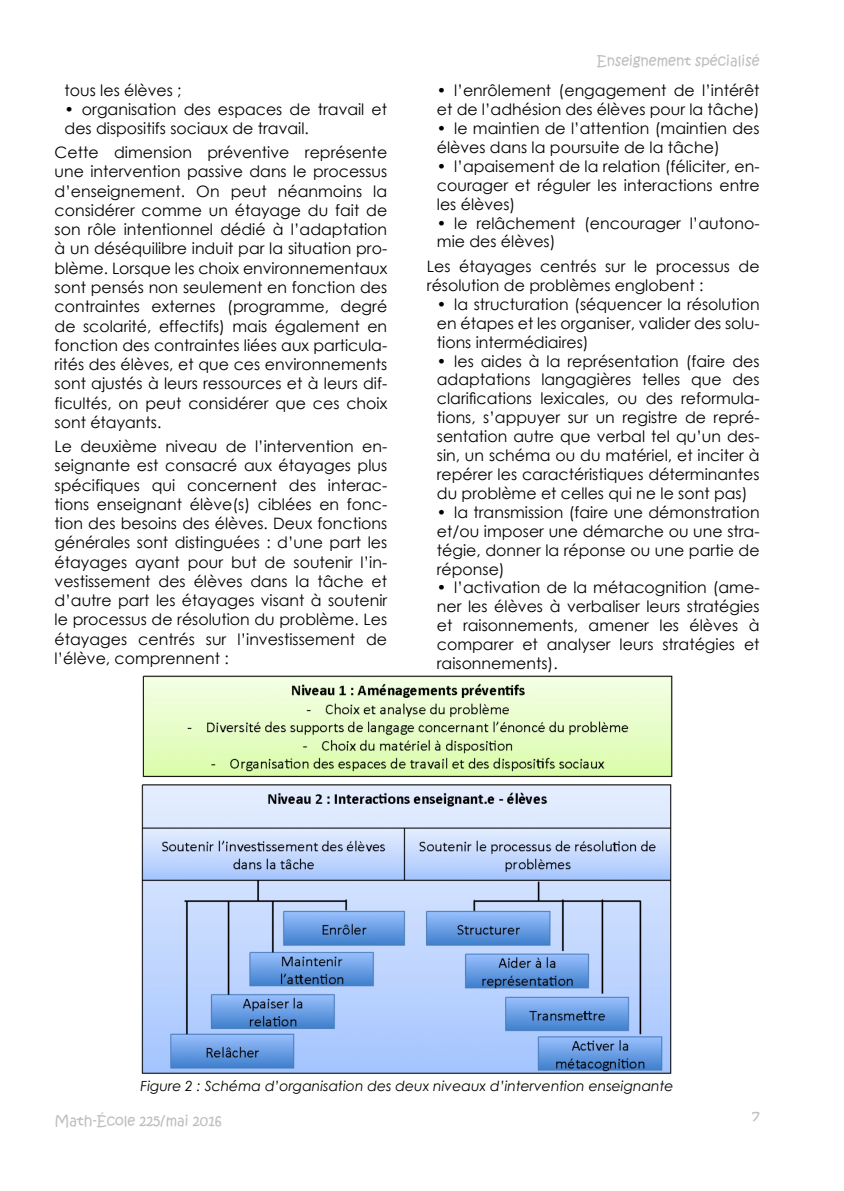
<style>
.page{position:relative;width:844px;height:1191px;background:#fff}
.page>*{position:absolute;margin:0;border:0;box-sizing:border-box;transform-origin:0 0}
.texte{font:15.75px/19.2px "Century Gothic";color:#000;text-align:justify}
.légende{font:italic 14px "Century Gothic";color:#000}
.t1{font:14px "Kristen ITC";color:#bcbec0}
</style>
<div class="page">
<img style="left:141px;top:675px;width:532px;height:399px">
<p class="texte" style="left:64px;top:81px;width:118px">tous les élèves ;</p>
<p class="texte" style="left:64px;top:100px;width:324px">• organisation des espaces de travail et des dispositifs sociaux de travail.</p>
<p class="texte" style="left:55px;top:143px;width:334px">Cette dimension préventive représente une intervention passive dans le processus d’enseignement. On peut néanmoins la considérer comme un étayage du fait de son rôle intentionnel dédié à l’adaptation à un déséquilibre induit par la situation pro&shy;blème. Lorsque les choix environnementaux sont pensés non seulement en fonction des contraintes externes (programme, degré de scolarité, effectifs) mais également en fonction des contraintes liées aux particula&shy;rités des élèves, et que ces environnements sont ajustés à leurs ressources et à leurs dif&shy;ficultés, on peut considérer que ces choix sont étayants.</p>
<p class="texte" style="left:55px;top:436px;width:334px">Le deuxième niveau de l’intervention en&shy;seignante est consacré aux étayages plus spécifiques qui concernent des interac&shy;tions enseignant élève(s) ciblées en fonc&shy;tion des besoins des élèves. Deux fonctions générales sont distinguées : d’une part les étayages ayant pour but de soutenir l’in&shy;vestissement des élèves dans la tâche et d’autre part les étayages visant à soutenir le processus de résolution du problème. Les étayages centrés sur l’investissement de l’élève, comprennent :</p>
<p class="t1" style="left:596px;top:52px;width:164px">Enseignement spécialisé</p>
<p class="texte" style="left:437px;top:81px;width:324px">• l’enrôlement (engagement de l’intérêt et de l’adhésion des élèves pour la tâche)</p>
<p class="texte" style="left:437px;top:119px;width:324px">• le maintien de l’attention (maintien des élèves dans la poursuite de la tâche)</p>
<p class="texte" style="left:437px;top:156px;width:324px">• l’apaisement de la relation (féliciter, en&shy;courager et réguler les interactions entre les élèves)</p>
<p class="texte" style="left:437px;top:213px;width:324px">• le relâchement (encourager l’autono&shy;mie des élèves)</p>
<p class="texte" style="left:427px;top:256px;width:334px">Les étayages centrés sur le processus de résolution de problèmes englobent :</p>
<p class="texte" style="left:437px;top:294px;width:324px">• la structuration (séquencer la résolution en étapes et les organiser, valider des solu&shy;tions intermédiaires)</p>
<p class="texte" style="left:437px;top:351px;width:324px">• les aides à la représentation (faire des adaptations langagières telles que des clarifications lexicales, ou des reformula&shy;tions, s’appuyer sur un registre de repré&shy;sentation autre que verbal tel qu’un des&shy;sin, un schéma ou du matériel, et inciter à repérer les caractéristiques déterminantes du problème et celles qui ne le sont pas)</p>
<p class="texte" style="left:437px;top:502px;width:324px">• la transmission (faire une démonstration et/ou imposer une démarche ou une stra&shy;tégie, donner la réponse ou une partie de réponse)</p>
<p class="texte" style="left:437px;top:578px;width:324px">• l’activation de la métacognition (ame&shy;ner les élèves à verbaliser leurs stratégies et raisonnements, amener les élèves à comparer et analyser leurs stratégies et raisonnements).</p>
<p class="légende" style="left:140px;top:1076px;width:534px">Figure 2 : Schéma d’organisation des deux niveaux d’intervention enseignante</p>
<p class="t1" style="left:55px;top:1112px;width:168px">Math-École 225/mai 2016</p>
<p class="t1" style="left:752px;top:1107px;width:9px">7</p>
</div>
